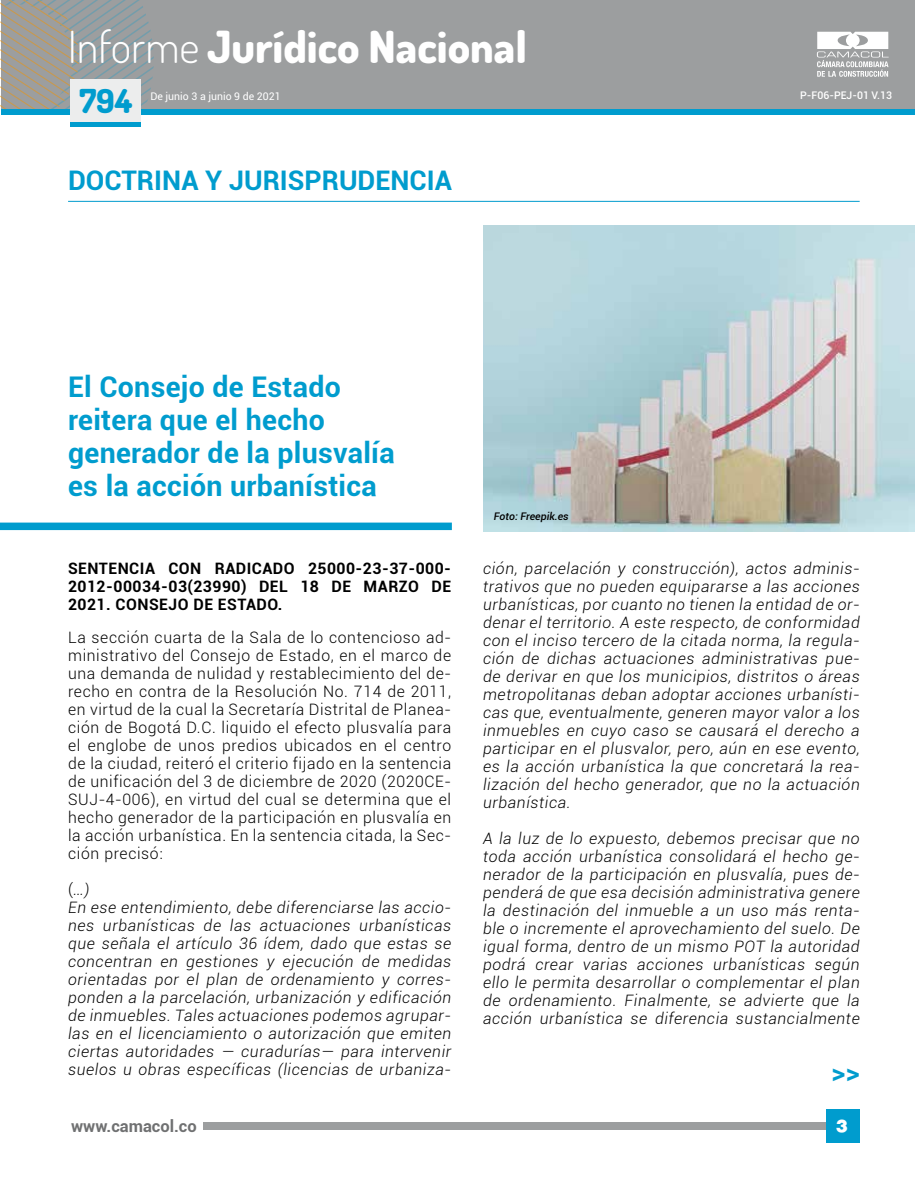
<style>
.page{position:relative;width:915px;height:1191px;background:#fff}
.page>*{position:absolute;margin:0;border:0;box-sizing:border-box;transform-origin:0 0}
.t1{font:800 44.25px "Dosis";color:#fff}
.t2{font:800 33px "Dosis";color:#009cce}
.t3{font:700 28.5px/33px "Roboto";letter-spacing:.01em;color:#009cce}
.t4{font:700 27px "Roboto";color:#009cce}
.t5{font:900 19.5px "Roboto";color:#fff}
.t6{font:900 19.5px "Helvetica";color:#fff}
.t7{font:700 16.5px "Roboto";color:#707172}
.t8{font:italic 300 15.75px/18px "Roboto";letter-spacing:.04em;color:#000;text-align:justify}
.t9{font:300 15.75px/18px "Roboto";letter-spacing:.04em;color:#000;text-align:justify}
.t10{font:700 15.75px/18px "Roboto";letter-spacing:.03em;color:#000;text-align:justify}
.t11{font:10.5px "Roboto";color:#fff}
.t12{font:500 10.5px "Roboto";color:#fff}
.t13{font:italic 500 10.5px "Roboto";color:#000}
.s1{font-weight:300}
.s2{font-style:normal}
</style>
<div class="page">
<div style="left:203px;top:1122px;width:655px;height:7px;background:#9c9e9f"></div>
<div style="left:825px;top:1109px;width:33px;height:34px;background:#009cce"></div>
<div style="left:1px;top:0;width:913px;height:108px;background:#9c9e9f"></div>
<div style="left:1px;top:109px;width:913px;height:5px;background:#009cce"></div>
<svg style="left:1px;top:0;width:158px;height:109px"></svg>
<svg style="left:817px;top:32px;width:71px;height:45px"></svg>
<div style="left:70px;top:122px;width:70px;height:5px;background:#009cce"></div>
<div style="left:70px;top:79px;width:70px;height:43px;background:#eceded"></div>
<img style="left:483px;top:225px;width:431px;height:306px">
<div style="left:0;top:522px;width:451px;height:8px;background:#009cce"></div>
<hr style="left:68px;top:201px;width:791px;height:1px;background:#009cce">
<h1 class="t1" style="left:68px;top:18px;width:460px"><span class="s1">Informe</span> Jurídico Nacional</h1>
<h2 class="t2" style="left:79px;top:80px;width:54px">794</h2>
<p class="t11" style="left:150px;top:89px;width:132px">De junio 3 a junio 9 de 2021</p>
<h3 class="t4" style="left:68px;top:162px;width:385px">Doctrina y Jurisprudencia</h3>
<h3 class="t3" style="left:68px;top:369px;width:328px">El Consejo de Estado reitera que el hecho generador de la plusvalía es la acción urbanística</h3>
<p class="t13" style="left:493px;top:509px;width:76px">Foto: Freepik.es</p>
<p class="t12" style="left:800px;top:87px;width:93px">P-F06-PEJ-01 V.13</p>
<p class="t10" style="left:68px;top:558px;width:384px">Sentencia con radicado 25000-23-37-000- 2012-00034-03(23990) del 18 de marzo de 2021. Consej</p>
<p class="t10" style="left:178px;top:594px;width:106px">o de Estado.</p>
<p class="t9" style="left:68px;top:627px;width:384px">La sección cuarta de la Sala de lo contencioso ad&shy;ministrativo del Consejo de Estado, en el marco de una demanda de nulidad y restablecimiento del de&shy;recho en contra de la Resolución No. 714 de 2011, en virtud de la cual la Secretaría Distrital de Planea&shy;ción de Bogotá D.C. liquido el efecto plusvalía para el englobe de unos predios ubicados en el centro de la ciudad, reiteró el criterio fijado en la sentencia de unificación del 3 de diciembre de 2020 (2020CE-SUJ-4-006), en virtud del cual se determina que el hecho generador de la participación en plusvalía en la acción urbanística. En la sentencia citada, la Sec&shy;ción precisó:</p>
<p class="t8" style="left:68px;top:880px;width:384px;text-align:left"><span class="s2">(</span>…)<br>En ese entendimiento, debe diferenciarse las accio&shy;nes urbanísticas de las actuaciones urbanísticas que señala el artículo 36 ídem, dado que estas se concentran en gestiones y ejecución de medidas orientadas por el plan de ordenamiento y corres&shy;ponden a la parcelación, urbanización y edificación de inmuebles. Tales actuaciones podemos agrupar&shy;las en el licenciamiento o autorización que emiten ciertas autoridades — curadurías— para intervenir suelos u obras específicas (licencias de urbaniza-</p>
<p class="t8" style="left:483px;top:559px;width:378px">ción, parcelación y construcción), actos adminis&shy;trativos que no pueden equipararse a las acciones urbanísticas, por cuanto no tienen la entidad de or&shy;denar el territorio. A este respecto, de conformidad con el inciso tercero de la citada norma, la regula&shy;ción de dichas actuaciones administrativas pue&shy;de derivar en que los municipios, distritos o áreas metropolitanas deban adoptar acciones urbanísti&shy;cas que, eventualmente, generen mayor valor a los inmuebles en cuyo caso se causará el derecho a participar en el plusvalor, pero, aún en ese evento, es la acción urbanística la que concretará la rea&shy;lización del hecho generador, que no la actuación urbanística.</p>
<p class="t8" style="left:483px;top:829px;width:378px">A la luz de lo expuesto, debemos precisar que no toda acción urbanística consolidará el hecho ge&shy;nerador de la participación en plusvalía, pues de&shy;penderá de que esa decisión administrativa genere la destinación del inmueble a un uso más renta&shy;ble o incremente el aprovechamiento del suelo. De igual forma, dentro de un mismo POT la autoridad podrá crear varias acciones urbanísticas según ello le permita desarrollar o complementar el plan de ordenamiento. Finalmente, se advierte que la acción urbanística se diferencia sustancialmente</p>
<h3 class="t4" style="left:831px;top:1052px;width:30px">&gt;&gt;</h3>
<p class="t7" style="left:71px;top:1114px;width:127px">www.camacol.co</p>
<p class="t5" style="left:836px;top:1114px;width:13px">1</p>
<p class="t6" style="left:836px;top:1118px;width:13px">3</p>
</div>
